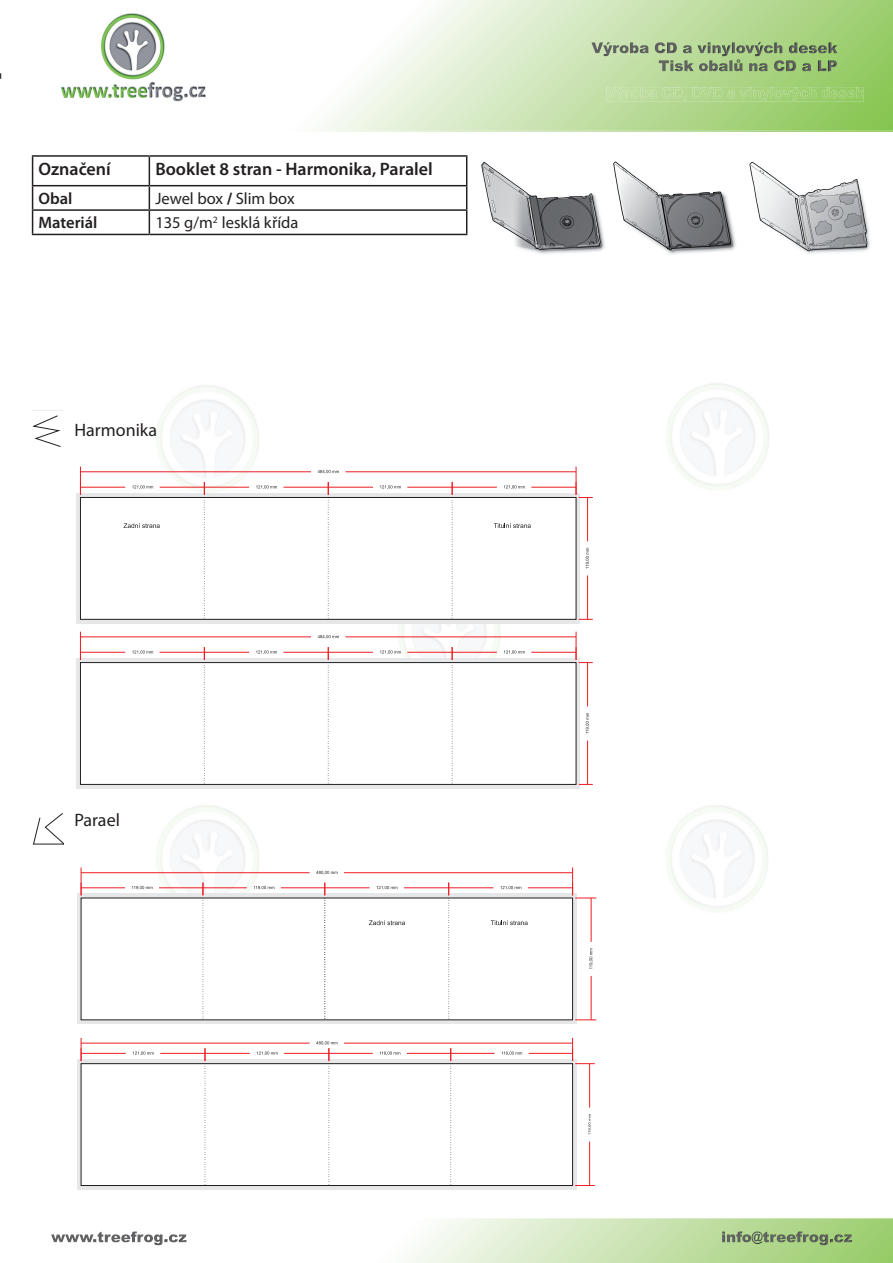
<style>
.page{position:relative;width:893px;height:1263px;background:#fff}
.page>*{position:absolute;margin:0;border:0;box-sizing:border-box;transform-origin:0 0}
.t1{font:600 18px "Myriad Pro";color:#231f20}
.t2{font:18px "Myriad Pro";color:#231f20}
.t3{font:16.5px "Myriad Pro";color:#231f20}
.t4{font:600 16.5px "Myriad Pro";color:#231f20}
.s1{font-weight:700}
</style>
<div class="page">
<svg style="left:317px;top:0;width:576px;height:130px"></svg>
<svg style="left:319px;top:130px;width:574px;height:2px"></svg>
<img style="left:61px;top:13px;width:145px;height:89px">
<img style="left:606px;top:87px;width:258px;height:14px">
<img style="left:619px;top:87px;width:245px;height:11px">
<img style="left:592px;top:42px;width:246px;height:14px">
<img style="left:659px;top:59px;width:178px;height:12px">
<svg style="left:156px;top:1218px;width:737px;height:45px"></svg>
<img style="left:722px;top:1231px;width:130px;height:14px">
<img style="left:51px;top:1231px;width:136px;height:14px">
<img style="left:147px;top:805px;width:119px;height:89px">
<img style="left:388px;top:623px;width:119px;height:35px">
<hr style="left:32px;top:155px;width:117px;height:2px;background:#231f20">
<hr style="left:149px;top:155px;width:318px;height:2px;background:#231f20">
<hr style="left:32px;top:185px;width:117px;height:1px;background:#231f20">
<hr style="left:149px;top:185px;width:318px;height:1px;background:#231f20">
<hr style="left:32px;top:209px;width:117px;height:2px;background:#231f20">
<svg style="left:32px;top:157px;width:1px;height:77px"></svg>
<hr style="left:149px;top:209px;width:318px;height:2px;background:#231f20">
<svg style="left:149px;top:157px;width:1px;height:77px"></svg>
<svg style="left:466px;top:157px;width:1px;height:77px"></svg>
<hr style="left:32px;top:234px;width:117px;height:1px;background:#231f20">
<hr style="left:149px;top:234px;width:318px;height:1px;background:#231f20">
<img style="left:613px;top:161px;width:123px;height:94px">
<img style="left:749px;top:161px;width:121px;height:93px">
<img style="left:481px;top:161px;width:124px;height:93px">
<svg style="left:32px;top:415px;width:29px;height:32px"></svg>
<svg style="left:33px;top:813px;width:31px;height:32px"></svg>
<svg style="left:76px;top:493px;width:504px;height:130px;background:#d2d2d4"></svg>
<div style="left:80px;top:497px;width:496px;height:122px;background:#fff"></div>
<div style="left:80px;top:497px;width:496px;height:122px;border:1px solid #231f20"></div>
<hr style="left:160px;top:487px;width:44px;height:1px;background:#ee1d23">
<hr style="left:80px;top:487px;width:45px;height:1px;background:#ee1d23">
<svg style="left:132px;top:485px;width:21px;height:4px"></svg>
<hr style="left:283px;top:487px;width:45px;height:1px;background:#ee1d23">
<hr style="left:204px;top:487px;width:45px;height:1px;background:#ee1d23">
<svg style="left:204px;top:482px;width:1px;height:137px"></svg>
<svg style="left:256px;top:485px;width:21px;height:4px"></svg>
<hr style="left:407px;top:487px;width:45px;height:1px;background:#ee1d23">
<hr style="left:328px;top:487px;width:45px;height:1px;background:#ee1d23">
<svg style="left:328px;top:482px;width:1px;height:137px"></svg>
<svg style="left:380px;top:485px;width:21px;height:4px"></svg>
<hr style="left:531px;top:487px;width:45px;height:1px;background:#ee1d23">
<hr style="left:452px;top:487px;width:45px;height:1px;background:#ee1d23">
<svg style="left:452px;top:482px;width:1px;height:137px"></svg>
<svg style="left:504px;top:485px;width:21px;height:4px"></svg>
<hr style="left:587px;top:575px;width:1px;height:44px;background:#ee1d23">
<hr style="left:587px;top:497px;width:1px;height:44px;background:#ee1d23">
<svg style="left:579px;top:619px;width:14px;height:1px"></svg>
<svg style="left:586px;top:548px;width:3px;height:21px"></svg>
<hr style="left:345px;top:471px;width:231px;height:1px;background:#ee1d23">
<hr style="left:80px;top:471px;width:231px;height:1px;background:#ee1d23">
<svg style="left:576px;top:467px;width:17px;height:31px"></svg>
<svg style="left:80px;top:467px;width:1px;height:28px"></svg>
<svg style="left:318px;top:470px;width:21px;height:4px"></svg>
<svg style="left:76px;top:658px;width:504px;height:130px;background:#d1d1d3"></svg>
<div style="left:80px;top:662px;width:496px;height:122px;background:#fff"></div>
<div style="left:80px;top:662px;width:496px;height:122px;border:1px solid #231f20"></div>
<hr style="left:160px;top:652px;width:44px;height:1px;background:#ee1d23">
<hr style="left:80px;top:652px;width:45px;height:1px;background:#ee1d23">
<svg style="left:132px;top:650px;width:21px;height:4px"></svg>
<hr style="left:283px;top:652px;width:45px;height:1px;background:#ee1d23">
<hr style="left:204px;top:652px;width:45px;height:1px;background:#ee1d23">
<svg style="left:204px;top:647px;width:1px;height:137px"></svg>
<svg style="left:256px;top:650px;width:21px;height:4px"></svg>
<hr style="left:407px;top:652px;width:45px;height:1px;background:#ee1d23">
<hr style="left:328px;top:652px;width:45px;height:1px;background:#ee1d23">
<svg style="left:328px;top:647px;width:1px;height:137px"></svg>
<svg style="left:380px;top:650px;width:21px;height:4px"></svg>
<hr style="left:531px;top:652px;width:45px;height:1px;background:#ee1d23">
<hr style="left:452px;top:652px;width:45px;height:1px;background:#ee1d23">
<svg style="left:452px;top:647px;width:1px;height:137px"></svg>
<svg style="left:504px;top:650px;width:21px;height:4px"></svg>
<hr style="left:587px;top:740px;width:1px;height:44px;background:#ee1d23">
<hr style="left:587px;top:662px;width:1px;height:44px;background:#ee1d23">
<svg style="left:579px;top:784px;width:14px;height:1px"></svg>
<svg style="left:586px;top:713px;width:3px;height:21px"></svg>
<hr style="left:345px;top:637px;width:231px;height:1px;background:#ee1d23">
<hr style="left:80px;top:637px;width:231px;height:1px;background:#ee1d23">
<svg style="left:576px;top:632px;width:17px;height:31px"></svg>
<svg style="left:80px;top:632px;width:1px;height:28px"></svg>
<svg style="left:318px;top:635px;width:21px;height:4px"></svg>
<svg style="left:494px;top:523px;width:37px;height:5px"></svg>
<svg style="left:124px;top:523px;width:36px;height:5px"></svg>
<svg style="left:77px;top:1059px;width:500px;height:130px;background:#cfcfd1"></svg>
<svg style="left:77px;top:894px;width:500px;height:130px;background:#d2d3d4"></svg>
<div style="left:81px;top:898px;width:492px;height:122px;background:#fff"></div>
<hr style="left:159px;top:887px;width:44px;height:1px;background:#ee1d23">
<hr style="left:81px;top:887px;width:44px;height:1px;background:#ee1d23">
<svg style="left:132px;top:886px;width:21px;height:4px"></svg>
<hr style="left:281px;top:887px;width:44px;height:1px;background:#ee1d23">
<hr style="left:203px;top:887px;width:44px;height:1px;background:#ee1d23">
<svg style="left:203px;top:882px;width:1px;height:138px"></svg>
<svg style="left:254px;top:886px;width:20px;height:4px"></svg>
<hr style="left:404px;top:887px;width:45px;height:1px;background:#ee1d23">
<hr style="left:325px;top:887px;width:44px;height:1px;background:#ee1d23">
<svg style="left:325px;top:882px;width:1px;height:138px"></svg>
<svg style="left:376px;top:886px;width:21px;height:4px"></svg>
<hr style="left:528px;top:887px;width:45px;height:1px;background:#ee1d23">
<hr style="left:449px;top:887px;width:44px;height:1px;background:#ee1d23">
<svg style="left:448px;top:882px;width:1px;height:138px"></svg>
<svg style="left:500px;top:886px;width:21px;height:4px"></svg>
<hr style="left:344px;top:872px;width:229px;height:1px;background:#ee1d23">
<hr style="left:81px;top:872px;width:229px;height:1px;background:#ee1d23">
<svg style="left:81px;top:867px;width:1px;height:28px"></svg>
<svg style="left:316px;top:871px;width:22px;height:3px"></svg>
<hr style="left:591px;top:976px;width:1px;height:44px;background:#ee1d23">
<hr style="left:591px;top:898px;width:1px;height:44px;background:#ee1d23">
<svg style="left:575px;top:1019px;width:21px;height:1px"></svg>
<svg style="left:572px;top:867px;width:24px;height:32px"></svg>
<svg style="left:589px;top:948px;width:4px;height:21px"></svg>
<div style="left:81px;top:1064px;width:492px;height:121px;background:#fff"></div>
<div style="left:81px;top:1063px;width:492px;height:122px;border:1px solid #231f20"></div>
<hr style="left:160px;top:1053px;width:45px;height:1px;background:#ee1d23">
<hr style="left:81px;top:1053px;width:45px;height:1px;background:#ee1d23">
<svg style="left:133px;top:1051px;width:21px;height:4px"></svg>
<hr style="left:284px;top:1053px;width:45px;height:1px;background:#ee1d23">
<hr style="left:205px;top:1053px;width:45px;height:1px;background:#ee1d23">
<svg style="left:205px;top:1048px;width:1px;height:137px"></svg>
<svg style="left:257px;top:1051px;width:21px;height:4px"></svg>
<hr style="left:407px;top:1053px;width:44px;height:1px;background:#ee1d23">
<hr style="left:329px;top:1053px;width:44px;height:1px;background:#ee1d23">
<svg style="left:380px;top:1051px;width:20px;height:4px"></svg>
<hr style="left:529px;top:1053px;width:44px;height:1px;background:#ee1d23">
<hr style="left:451px;top:1053px;width:44px;height:1px;background:#ee1d23">
<svg style="left:450px;top:1048px;width:1px;height:137px"></svg>
<svg style="left:502px;top:1051px;width:20px;height:4px"></svg>
<hr style="left:344px;top:1043px;width:229px;height:1px;background:#ee1d23">
<hr style="left:81px;top:1043px;width:229px;height:1px;background:#ee1d23">
<svg style="left:81px;top:1038px;width:1px;height:23px"></svg>
<svg style="left:316px;top:1041px;width:22px;height:144px"></svg>
<hr style="left:589px;top:1141px;width:1px;height:44px;background:#ee1d23">
<hr style="left:589px;top:1064px;width:1px;height:43px;background:#ee1d23">
<svg style="left:575px;top:1185px;width:20px;height:1px"></svg>
<svg style="left:572px;top:1038px;width:23px;height:26px"></svg>
<svg style="left:588px;top:1114px;width:3px;height:21px"></svg>
<svg style="left:491px;top:920px;width:37px;height:5px"></svg>
<svg style="left:369px;top:920px;width:36px;height:5px"></svg>
<p class="t1" style="left:39px;top:158px;width:74px">Označení</p>
<p class="t1" style="left:155px;top:158px;width:279px">Booklet 8 stran - Harmonika, Paralel</p>
<p class="t4" style="left:39px;top:188px;width:35px">Obal</p>
<p class="t3" style="left:155px;top:188px;width:141px">Jewel box <span class="s1">/</span> Slim box</p>
<p class="t4" style="left:39px;top:212px;width:60px">Materiál</p>
<p class="t3" style="left:155px;top:213px;width:145px">135 g/m<sup>2</sup> lesklá křída</p>
<p class="t2" style="left:74px;top:418px;width:84px">Harmonika</p>
<p class="t2" style="left:74px;top:809px;width:47px">Parael</p>
</div>
